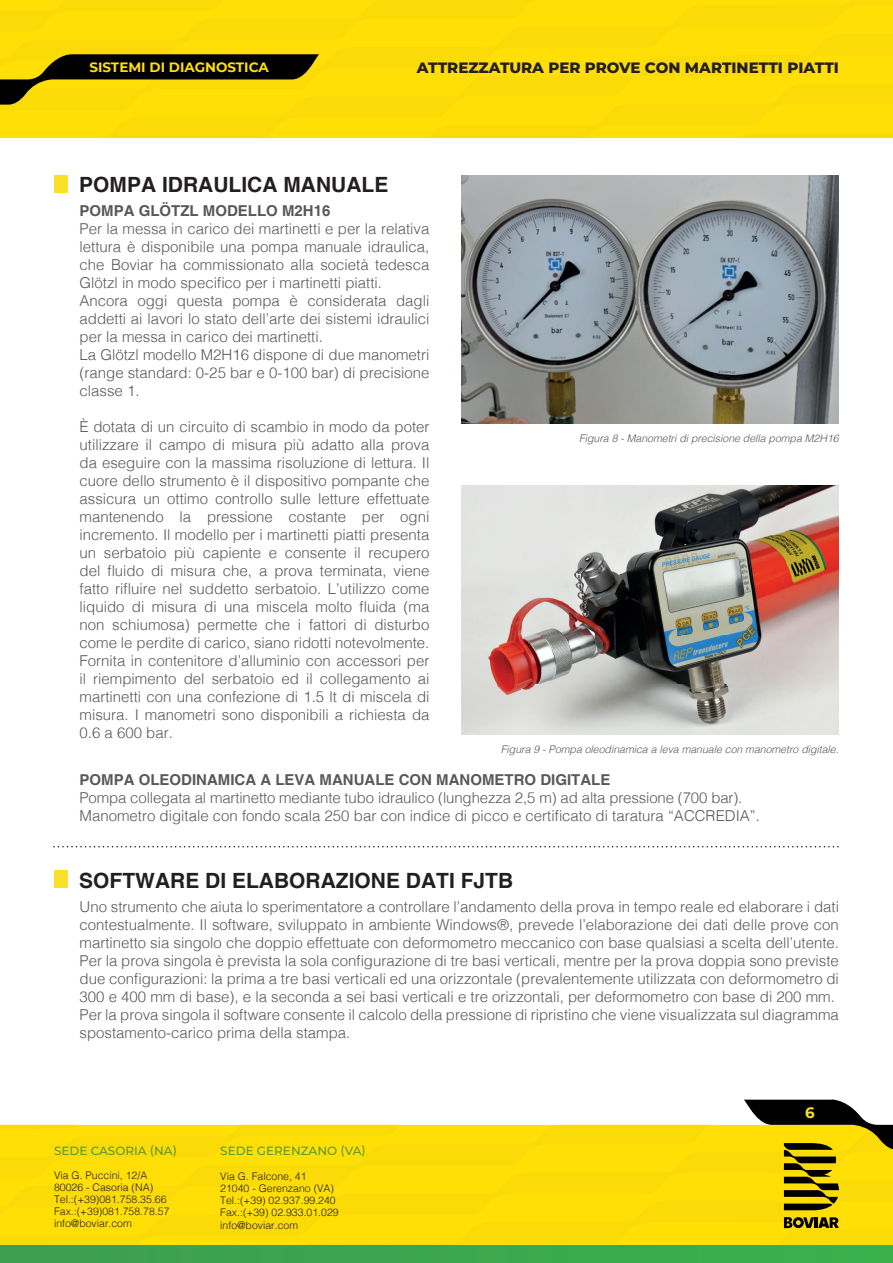
<style>
.page{position:relative;width:893px;height:1263px;background:#fff}
.page>*{position:absolute;margin:0;border:0;box-sizing:border-box;transform-origin:0 0}
.t1{font:700 21px "Helvetica";color:#231f20}
.t2{font:300 15px/18px "Helvetica";color:#57585a}
.t3{font:700 15px "Helvetica";color:#57585a}
.t4{font:800 15px "Montserrat";color:#231f20}
.t5{font:700 15px "Montserrat";color:#fae029}
.t6{font:700 13.5px "Montserrat";color:#ffdf06}
.t7{font:500 12px "Montserrat";color:#5c9731}
.t8{font:300 10.5px/12px "Helvetica";color:#231f20}
.t9{font:italic 300 10.5px "Helvetica";color:#57585a}
</style>
<div class="page">
<div style="left:0;top:0;width:893px;height:138px;background:#ffdf06"></div>
<svg style="left:0;top:54px;width:319px;height:51px"></svg>
<div style="left:0;top:1125px;width:713px;height:6px;background:#fbdb07"></div>
<div style="left:0;top:1131px;width:893px;height:115px;background:#ffdf06"></div>
<img style="left:0;top:1246px;width:893px;height:17px">
<svg style="left:784px;top:1217px;width:55px;height:11px"></svg>
<svg style="left:744px;top:1099px;width:149px;height:111px;background:#b4a018"></svg>
<svg style="left:53px;top:846px;width:786px;height:1px"></svg>
<img style="left:462px;top:175px;width:377px;height:249px">
<img style="left:462px;top:486px;width:377px;height:249px">
<div style="left:54px;top:175px;width:14px;height:17px;background:#fae029"></div>
<div style="left:54px;top:871px;width:14px;height:17px;background:#fae029"></div>
<p class="t6" style="left:89px;top:57px;width:181px">SISTEMI DI DIAGNOSTICA</p>
<p class="t4" style="left:417px;top:56px;width:424px">ATTREZZATURA PER PROVE CON MARTINETTI PIATTI</p>
<h1 class="t1" style="left:79px;top:172px;width:311px">POMPA IDRAULICA MANUALE</h1>
<p class="t3" style="left:80px;top:202px;width:252px">POMPA GLÖTZL MODELLO M2H16</p>
<p class="t2" style="left:80px;top:219px;width:351px">Per la messa in carico dei martinetti e per la relativa lettura è disponibile una pompa manuale idraulica, che Boviar ha commissionato alla società tedesca Glötzl in modo specifico per i martinetti piatti.<br>Ancora oggi questa pompa è considerata dagli addetti ai lavori lo stato dell’arte dei sistemi idraulici per la messa in carico dei martinetti.<br>La Glötzl modello M2H16 dispone di due manometri (range standard: 0-25 bar e 0-100 bar) di precisione classe 1.</p>
<p class="t2" style="left:80px;top:417px;width:351px;text-align:justify">È dotata di un circuito di scambio in modo da poter utilizzare il campo di misura più adatto alla prova da eseguire con la massima risoluzione di lettura. Il cuore dello strumento è il dispositivo pompante che assicura un ottimo controllo sulle letture effettuate mantenendo la pressione costante per ogni incremento. Il modello per i martinetti piatti presenta un serbatoio più capiente e consente il recupero del fluido di misura che, a prova terminata, viene fatto rifluire nel suddetto serbatoio. L’utilizzo come liquido di misura di una miscela molto fluida (ma non schiumosa) permette che i fattori di disturbo come le perdite di carico, siano ridotti notevolmente.<br>Fornita in contenitore d’alluminio con accessori per il riempimento del serbatoio ed il collegamento ai martinetti con una confezione di 1.5 lt di miscela di misura. I manometri sono disponibili a richiesta da 0.6 a 600 bar.</p>
<p class="t9" style="left:579px;top:430px;width:261px">Figura 8 - Manometri di precisione della pompa M2H16</p>
<p class="t9" style="left:501px;top:740px;width:339px">Figura 9 - Pompa oleodinamica a leva manuale con manometro digitale.</p>
<p class="t3" style="left:80px;top:770px;width:532px">POMPA OLEODINAMICA A LEVA MANUALE CON MANOMETRO DIGITALE</p>
<p class="t2" style="left:80px;top:787px;width:682px">Pompa collegata al martinetto mediante tubo idraulico (lunghezza 2,5 m) ad alta pressione (700 bar).<br>Manometro digitale con fondo scala 250 bar con indice di picco e certificato di taratura “ACCREDIA”.</p>
<h1 class="t1" style="left:79px;top:868px;width:435px">SOFTWARE DI ELABORAZIONE DATI FJTB</h1>
<p class="t2" style="left:80px;top:896px;width:761px">Uno strumento che aiuta lo sperimentatore a controllare l’andamento della prova in tempo reale ed elaborare i dati contestualmente. Il software, sviluppato in ambiente Windows®, prevede l’elaborazione dei dati delle prove con martinetto sia singolo che doppio effettuate con deformometro meccanico con base qualsiasi a scelta dell’utente.<br>Per la prova singola è prevista la sola configurazione di tre basi verticali, mentre per la prova doppia sono previste due configurazioni: la prima a tre basi verticali ed una orizzontale (prevalentemente utilizzata con deformometro di 300 e 400 mm di base), e la seconda a sei basi verticali e tre orizzontali, per deformometro con base di 200 mm.<br>Per la prova singola il software consente il calcolo della pressione di ripristino che viene visualizzata sul diagramma spostamento-carico prima della stampa.</p>
<p class="t7" style="left:54px;top:1142px;width:125px">SEDE CASORIA (NA)</p>
<p class="t8" style="left:54px;top:1169px;width:117px">Via G. Puccini, 12/A<br>80026 - Casoria (NA)<br>Tel.:(+39)081.758.35.66<br>Fax.:(+39)081.758.78.57 info@boviar.com</p>
<p class="t7" style="left:220px;top:1142px;width:147px">SEDE GERENZANO (VA)</p>
<p class="t8" style="left:220px;top:1169px;width:120px">Via G. Falcone, 41<br>21040 - Gerenzano (VA)<br>Tel.:(+39) 02.937.99.240<br>Fax.:(+39) 02.933.01.029</p>
<p class="t8" style="left:220px;top:1218px;width:79px">info@boviar.com</p>
<p class="t5" style="left:805px;top:1102px;width:11px">6</p>
</div>
